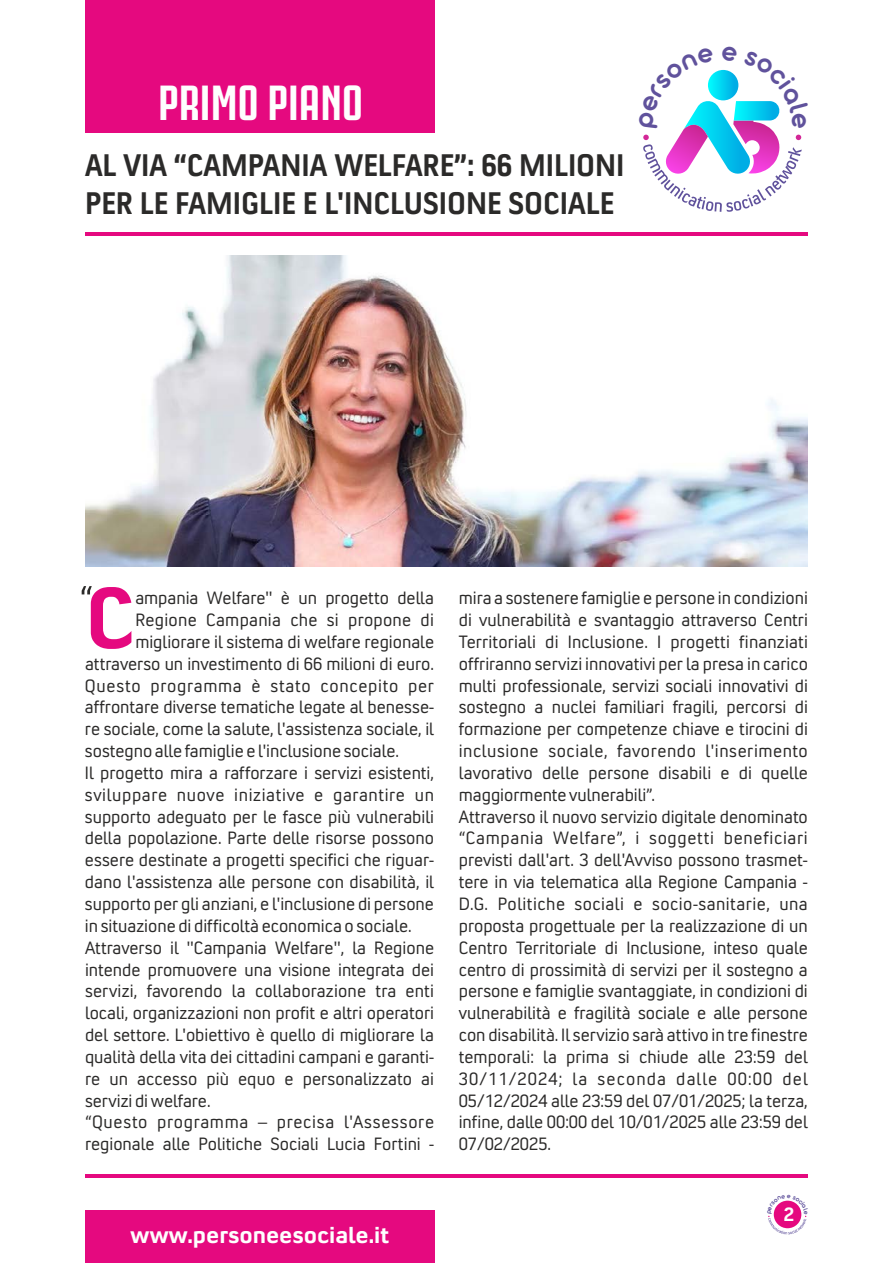
<style>
.page{position:relative;width:893px;height:1263px;background:#fff}
.page>*{position:absolute;margin:0;border:0;box-sizing:border-box;transform-origin:0 0}
.t1{font:700 86.85px "Convection";color:#e5097f}
.t2{font:700 49.5px "Juventus Fans";color:#fefefe}
.t3{font:700 31.5px/38.2px "Convection";color:#2b2a29;scale:.92 1}
.t4{font:700 23.4px "Convection";color:#fefefe}
.t5{font:700 19.5px "Convection";color:#fefefe}
.t6{font:18px/21.9px "Convection";color:#2b2a29}
.t7{font:18px "Convection";letter-spacing:.035em;color:#2b2a29}
.t8{font:18px "Convection";letter-spacing:.04em;color:#2b2a29}
</style>
<div class="page">
<img style="left:85px;top:255px;width:723px;height:311px">
<div style="left:85px;top:0;width:349px;height:132px;background:#e5097f"></div>
<hr style="left:85px;top:232px;width:723px;height:4px;background:#e5097f">
<hr style="left:85px;top:1174px;width:723px;height:4px;background:#e5097f">
<div style="left:85px;top:1211px;width:349px;height:52px;background:#e5097f"></div>
<svg style="left:82px;top:586px;width:10px;height:8px"></svg>
<svg style="left:643px;top:69px;width:159px;height:143px"></svg>
<svg style="left:768px;top:1200px;width:39px;height:34px"></svg>
<h2 class="t2" style="left:158px;top:83px;width:207px">PRIMO PIANO</h2>
<h3 class="t3" style="left:85px;top:149px;width:588px">AL VIA “CAMPANIA WELFARE”: 66 MILIONI<br>PER LE FAMIGLIE E L'INCLUSIONE SOCIALE</h3>
<h1 class="t1" style="left:85px;top:587px;width:52px">C</h1>
<p class="t6" style="left:135px;top:589px;width:300px">ampania Welfare" è un progetto della</p>
<p class="t6" style="left:135px;top:611px;width:300px">Regione Campania che si propone di</p>
<p class="t6" style="left:135px;top:632px;width:300px">migliorare il sistema di welfare regionale</p>
<p class="t6" style="left:85px;top:654px;width:351px">attraverso un investimento di 66 milioni di euro.</p>
<p class="t8" style="left:85px;top:679px;width:351px">Questo programma è stato concepito per</p>
<p class="t6" style="left:85px;top:698px;width:351px">affrontare diverse tematiche legate al benesse-</p>
<p class="t6" style="left:85px;top:720px;width:351px">re sociale, come la salute, l'assistenza sociale, il</p>
<p class="t6" style="left:85px;top:742px;width:316px">sostegno alle famiglie e l'inclusione sociale.</p>
<p class="t6" style="left:85px;top:763px;width:351px">Il progetto mira a rafforzare i servizi esistenti,</p>
<p class="t7" style="left:85px;top:788px;width:351px">sviluppare nuove iniziative e garantire un</p>
<p class="t6" style="left:85px;top:807px;width:351px">supporto adeguato per le fasce più vulnerabili</p>
<p class="t6" style="left:85px;top:829px;width:351px">della popolazione. Parte delle risorse possono</p>
<p class="t6" style="left:85px;top:851px;width:351px">essere destinate a progetti specifici che riguar-</p>
<p class="t6" style="left:85px;top:873px;width:351px">dano l'assistenza alle persone con disabilità, il</p>
<p class="t6" style="left:85px;top:894px;width:351px">supporto per gli anziani, e l'inclusione di persone</p>
<p class="t6" style="left:85px;top:916px;width:328px">in situazione di difficoltà economica o sociale.</p>
<p class="t6" style="left:85px;top:938px;width:351px;text-align:justify">Attraverso il "Campania Welfare", la Regione intende promuovere una visione integrata dei servizi, favorendo la collaborazione tra enti locali, organizzazioni non profit e altri operatori del settore. L'obiettivo è quello di migliorare la qualità della vita dei cittadini campani e garanti&shy;re un accesso più equo e personalizzato ai servizi di welfare.</p>
<p class="t6" style="left:85px;top:1113px;width:351px">“Questo programma – precisa l'Assessore regionale alle Politiche Sociali Lucia Fortini -</p>
<p class="t4" style="left:130px;top:1226px;width:260px">www.personeesociale.it</p>
<p class="t6" style="left:459px;top:589px;width:351px">mira a sostenere famiglie e persone in condizioni di vulnerabilità e svantaggio attraverso Centri Territoriali di Inclusione. I progetti finanziati offriranno servizi innovativi per la presa in carico multi professionale, servizi sociali innovativi di sostegno a nuclei familiari fragili, percorsi di formazione per competenze chiave e tirocini di inclusione sociale, favorendo l'inserimento lavorativo delle persone disabili e di quelle maggiormente vulnerabili”.<br>Attraverso il nuovo servizio digitale denominato “Campania Welfare”, i soggetti beneficiari previsti dall'art. 3 dell'Avviso possono trasmet&shy;tere in via telematica alla Regione Campania - D.G. Politiche sociali e socio-sanitarie, una proposta progettuale per la realizzazione di un Centro Territoriale di Inclusione, inteso quale centro di prossimità di servizi per il sostegno a persone e famiglie svantaggiate, in condizioni di vulnerabilità e fragilità sociale e alle persone con disabilità. Il servizio sarà attivo in tre finestre temporali: la prima si chiude alle 23:59 del 30/11/2024; la seconda dalle 00:00 del 05/12/2024 alle 23:59 del 07/01/2025; la terza, infine, dalle 00:00 del 10/01/2025 alle 23:59 del 07/02/2025.</p>
<p class="t5" style="left:784px;top:1207px;width:12px">2</p>
</div>
